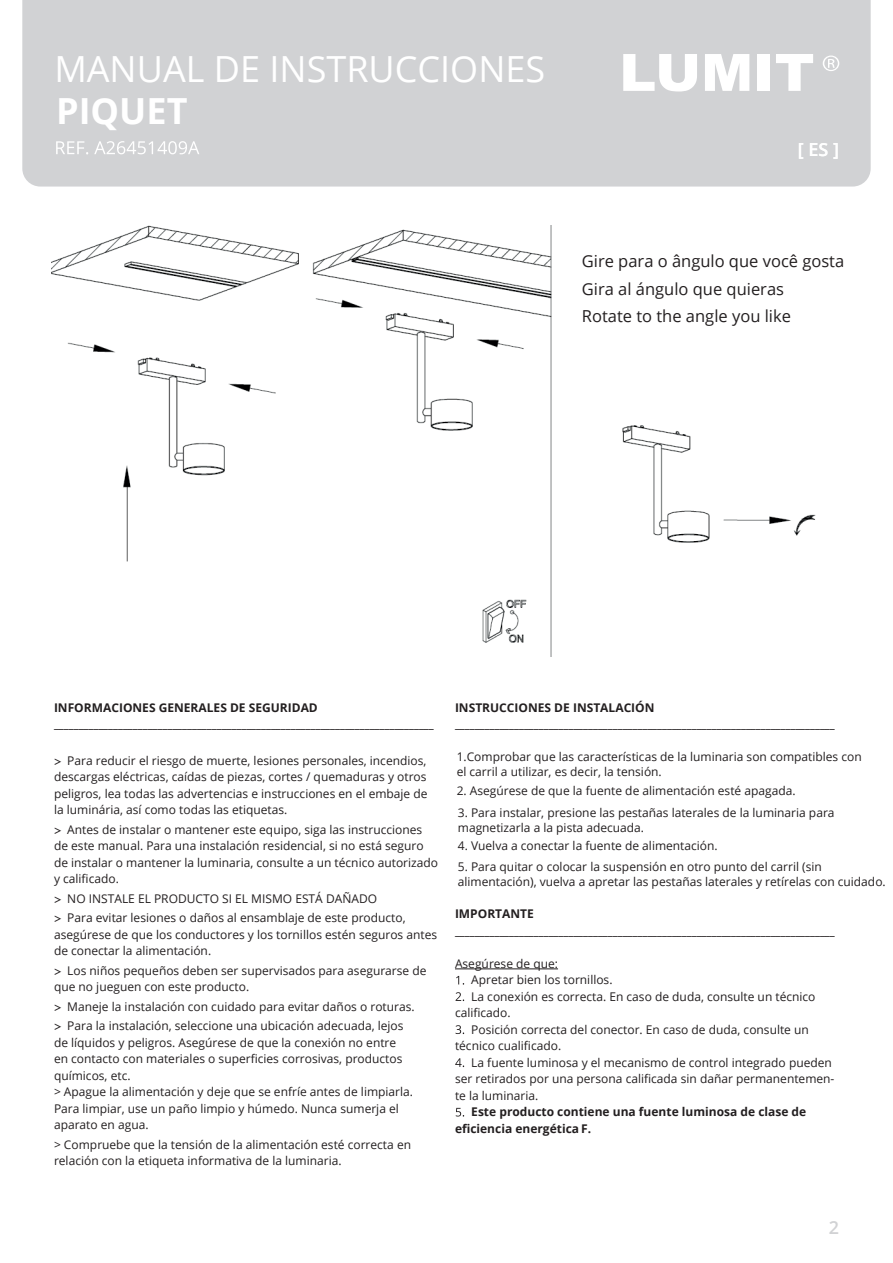
<style>
.page{position:relative;width:893px;height:1263px;background:#fff}
.page>*{position:absolute;margin:0;border:0;box-sizing:border-box;transform-origin:0 0}
.t1{font:36px "Open Sans";color:#fff}
.t2{font:700 36px "Open Sans";color:#fff}
.t3{font:600 18px "Open Sans";color:#fff}
.t4{font:600 18px "Open Sans";color:#d1d2d4}
.t5{font:16.5px/26.5px "Open Sans";color:#231f20}
.t6{font:12px/16.5px "Open Sans";color:#231f20}
.t7{font:700 12px/16.5px "Open Sans";color:#231f20}
</style>
<div class="page">
<div style="left:22px;top:0;width:849px;height:187px;background:#d1d2d4"></div>
<svg style="left:776px;top:54px;width:37px;height:37px"></svg>
<svg style="left:623px;top:54px;width:74px;height:38px"></svg>
<svg style="left:705px;top:54px;width:44px;height:37px"></svg>
<svg style="left:823px;top:56px;width:16px;height:15px"></svg>
<div style="left:758px;top:54px;width:12px;height:37px;background:#fff"></div>
<hr style="left:455px;top:968px;width:103px;height:1px;background:#231f20">
<svg style="left:456px;top:976px;width:8px;height:9px"></svg>
<svg style="left:456px;top:992px;width:8px;height:9px"></svg>
<svg style="left:456px;top:1025px;width:8px;height:9px"></svg>
<svg style="left:455px;top:1058px;width:9px;height:9px"></svg>
<svg style="left:456px;top:1108px;width:8px;height:8px"></svg>
<svg style="left:56px;top:141px;width:32px;height:13px"></svg>
<svg style="left:94px;top:141px;width:105px;height:13px"></svg>
<img style="left:52px;top:225px;width:764px;height:432px">
<div style="left:573px;top:269px;width:262px;height:51px;background:#fff"></div>
<h1 class="t1" style="left:54px;top:44px;width:492px">MANUAL DE INSTRUCCIONES</h1>
<h1 class="t2" style="left:56px;top:86px;width:133px">PIQUET</h1>
<h2 class="t3" style="left:798px;top:137px;width:43px">[ ES ]</h2>
<h3 class="t5" style="left:582px;top:247px;width:264px">Gire para o ângulo que você gosta</h3>
<h3 class="t5" style="left:582px;top:275px;width:211px">Gira al ángulo que quieras<br>Rotate to the angle you like</h3>
<p class="t7" style="left:54px;top:699px;width:381px">INFORMACIONES GENERALES DE SEGURIDAD _____________________________________________________________________________</p>
<p class="t6" style="left:54px;top:751px;width:375px;text-align:justify;text-indent:13px">Para reducir el riesgo de muerte, lesiones personales, incendios, descargas eléctricas, caídas de piezas, cortes / quemaduras y otros peligros, lea todas las advertencias e instrucciones en el embaje de la luminária, así como todas las etiquetas.</p>
<p class="t6" style="left:54px;top:820px;width:386px;text-indent:13px">Antes de instalar o mantener este equipo, siga las instrucciones de este manual. Para una instalación residencial, si no está seguro de instalar o mantener la luminaria, consulte a un técnico autorizado y calificado.</p>
<p class="t6" style="left:67px;top:888px;width:340px;line-height:19.5px">NO INSTALE EL PRODUCTO SI EL MISMO ESTÁ DAÑADO<br>Para evitar lesiones o daños al ensamblaje de este producto,</p>
<p class="t6" style="left:54px;top:925px;width:385px">asegúrese de que los conductores y los tornillos estén seguros antes de conectar la alimentación.</p>
<p class="t6" style="left:54px;top:961px;width:374px;text-indent:13px">Los niños pequeños deben ser supervisados para asegurarse de que no jueguen con este producto.</p>
<p class="t6" style="left:67px;top:996px;width:349px;line-height:19.5px">Maneje la instalación con cuidado para evitar daños o roturas.<br>Para la instalación, seleccione una ubicación adecuada, lejos</p>
<p class="t6" style="left:54px;top:1033px;width:361px">de líquidos y peligros. Asegúrese de que la conexión no entre en contacto con materiales o superficies corrosivas, productos químicos, etc.<br>&gt; Apague la alimentación y deje que se enfríe antes de limpiarla.<br>Para limpiar, use un paño limpio y húmedo. Nunca sumerja el aparato en agua.</p>
<p class="t6" style="left:54px;top:1136px;width:359px">&gt; Compruebe que la tensión de la alimentación esté correcta en relación con la etiqueta informativa de la luminaria.</p>
<p class="t7" style="left:455px;top:699px;width:381px">INSTRUCCIONES DE INSTALACIÓN _____________________________________________________________________________</p>
<p class="t6" style="left:457px;top:749px;width:407px;line-height:14.4px">1.Comprobar que las características de la luminaria son compatibles con el carril a utilizar, es decir, la tensión.</p>
<p class="t6" style="left:457px;top:782px;width:340px">2. Asegúrese de que la fuente de alimentación esté apagada.</p>
<p class="t6" style="left:458px;top:805px;width:378px;line-height:14.4px">3. Para instalar, presione las pestañas laterales de la luminaria para magnetizarla a la pista adecuada.</p>
<p class="t6" style="left:458px;top:837px;width:261px">4. Vuelva a conectar la fuente de alimentación.</p>
<p class="t6" style="left:458px;top:859px;width:429px;line-height:14.4px">5. Para quitar o colocar la suspensión en otro punto del carril (sin alimentación), vuelva a apretar las pestañas laterales y retírelas con cuidado.</p>
<p class="t7" style="left:455px;top:905px;width:381px">IMPORTANTE _____________________________________________________________________________</p>
<p class="t6" style="left:455px;top:955px;width:105px">Asegúrese de que:</p>
<p class="t6" style="left:471px;top:971px;width:143px">Apretar bien los tornillos.</p>
<p class="t6" style="left:471px;top:988px;width:346px">La conexión es correcta. En caso de duda, consulte un técnico</p>
<p class="t6" style="left:455px;top:1004px;width:57px">calificado.</p>
<p class="t6" style="left:471px;top:1021px;width:339px">Posición correcta del conector. En caso de duda, consulte un</p>
<p class="t6" style="left:455px;top:1037px;width:108px">técnico cualificado.</p>
<p class="t6" style="left:471px;top:1054px;width:362px">La fuente luminosa y el mecanismo de control integrado pueden</p>
<p class="t6" style="left:455px;top:1070px;width:381px">ser retirados por una persona calificada sin dañar permanentemen-</p>
<p class="t6" style="left:455px;top:1087px;width:85px">te la luminaria.</p>
<p class="t7" style="left:455px;top:1103px;width:353px;text-indent:16px">Este producto contiene una fuente luminosa de clase de eficiencia energética F.</p>
<h2 class="t4" style="left:829px;top:1215px;width:12px">2</h2>
</div>
